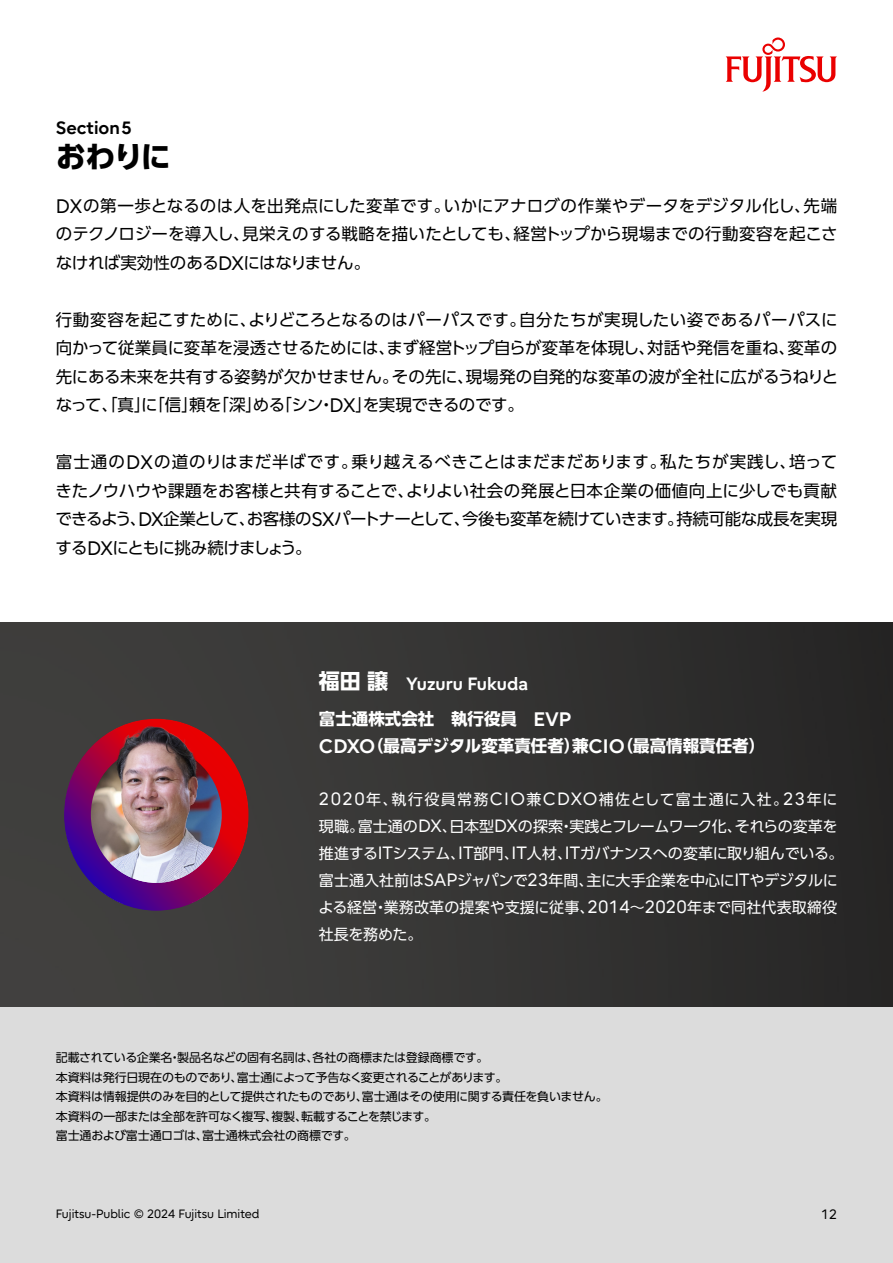
<style>
.page{position:relative;width:893px;height:1263px;background:#fff}
.page>*{position:absolute;margin:0;border:0;box-sizing:border-box;transform-origin:0 0}
.t1{font:700 30px "UD Shin Go Pro";color:#000}
.t2{font:700 17.7px "Fujitsu Infinity Pro";color:#fff}
.t3{font:700 17.7px "Fujitsu Infinity Pro";color:#000}
.t4{font:16.5px/28.5px "UD Shin Go Pro";letter-spacing:-.025em;color:#000;text-align:justify}
.t5{font:700 16.5px/27px "UD Shin Go Pro";color:#fff}
.t6{font:15px/27px "UD Shin Go Pro";color:#fff}
.t7{font:13.5px "Fujitsu Infinity Pro";color:#000}
.t8{font:12px/19.5px "UD Shin Go Pro";letter-spacing:-.025em;color:#000}
.t9{font:12px "Fujitsu Infinity Pro";color:#000}
.s1{font-family:"Fujitsu Infinity Pro";font-size:19.5px}
.s2{font-family:"UD Shin Go Pro";font-size:21px}
.s3{font-family:"Fujitsu Infinity Pro";font-size:17.7px}
</style>
<div class="page">
<div style="left:0;top:862px;width:893px;height:401px;background:#dcdcdc"></div>
<svg style="left:726px;top:37px;width:111px;height:55px"></svg>
<img style="left:0;top:623px;width:893px;height:384px">
<img style="left:64px;top:719px;width:184px;height:192px">
<p class="t3" style="left:56px;top:117px;width:78px">Section5</p>
<h1 class="t1" style="left:56px;top:133px;width:117px">おわりに</h1>
<p class="t4" style="left:56px;top:191px;width:783px"><span class="s1">DX</span>の第一歩となるのは人を出発点にした変革です。いかにアナログの作業やデータをデジタル化し、先端のテクノロジーを導入し、見栄えのする戦略を描いたとしても、経営トップから現場までの行動変容を起こさなければ実効性のある<span class="s1">DX</span>にはなりません。</p>
<p class="t4" style="left:56px;top:305px;width:784px">行動変容を起こすために、よりどころとなるのはパーパスです。自分たちが実現したい姿であるパーパスに向かって従業員に変革を浸透させるためには、まず経営トップ自らが変革を体現し、対話や発信を重ね、変革の先にある未来を共有する姿勢が欠かせません。その先に、現場発の自発的な変革の波が全社に広がるうねりとなって、「真」に「信」頼を「深」める「シン・<span class="s1">DX</span>」を実現できるのです。</p>
<p class="t4" style="left:55px;top:447px;width:783px">富士通の<span class="s1">DX</span>の道のりはまだ半ばです。乗り越えるべきことはまだまだあります。私たちが実践し、培ってきたノウハウや課題をお客様と共有することで、よりよい社会の発展と日本企業の価値向上に少しでも貢献できるよう、<span class="s1">DX</span>企業として、お客様の<span class="s1">SX</span>パートナーとして、今後も変革を続けていきます。持続可能な成長を実現する<span class="s1">DX</span>にともに挑み続けましょう。</p>
<p class="t2" style="left:319px;top:672px;width:211px"><span class="s2">福田譲</span> Yuzuru Fukuda</p>
<p class="t5" style="left:319px;top:705px;width:448px">富士通株式会社　執行役員　<span class="s1">EVP<br>CDXO</span>（最高デジタル変革責任者）兼<span class="s1">CIO</span>（最高情報責任者）</p>
<p class="t6" style="left:318px;top:785px;width:527px"><span class="s3">2020</span>年、執行役員常務<span class="s3">CIO</span>兼<span class="s3">CDXO</span>補佐として富士通に入社。<span class="s3">23</span>年に現職。富士通の<span class="s3">DX</span>、日本型<span class="s3">DX</span>の探索・実践とフレームワーク化、それらの変革を推進する<span class="s3">IT</span>システム、<span class="s3">IT</span>部門、<span class="s3">IT</span>人材、<span class="s3">IT</span>ガバナンスへの変革に取り組んでいる。富士通入社前は<span class="s3">SAP</span>ジャパンで<span class="s3">23</span>年間、主に大手企業を中心に<span class="s3">IT</span>やデジタルによる経営・業務改革の提案や支援に従事、<span class="s3">2014</span>～<span class="s3">2020</span>年まで同社代表取締役社長を務めた。</p>
<p class="t8" style="left:56px;top:1047px;width:553px">記載されている企業名・製品名などの固有名詞は、各社の商標または登録商標です。<br>本資料は発行日現在のものであり、富士通によって予告なく変更されることがあります。<br>本資料は情報提供のみを目的として提供されたものであり、富士通はその使用に関する責任を負いません。本資料の一部または全部を許可なく複写、複製、転載することを禁じます。<br>富士通および富士通ロゴは、富士通株式会社の商標です。</p>
<p class="t9" style="left:56px;top:1206px;width:205px">Fujitsu-Public © 2024 Fujitsu Limited</p>
<p class="t7" style="left:821px;top:1206px;width:17px">12</p>
</div>
